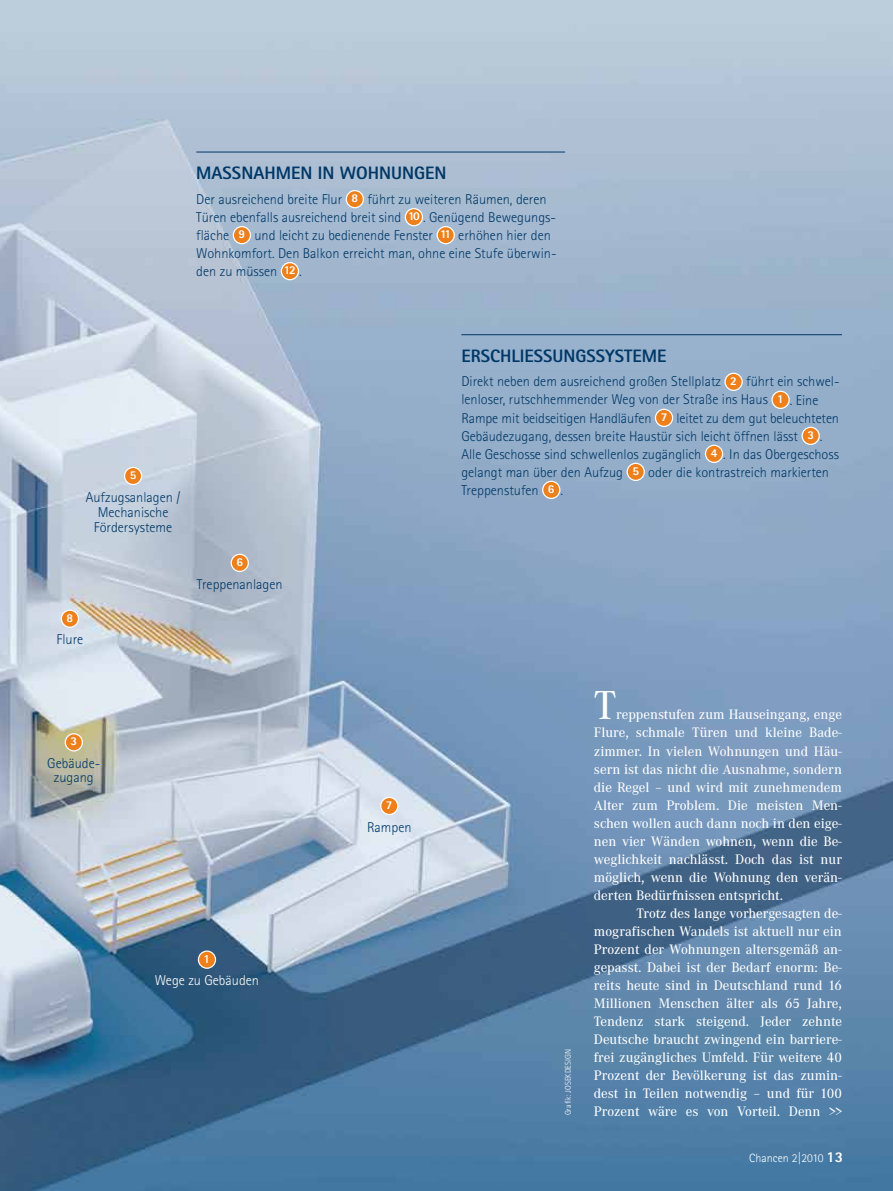
<style>
.page{position:relative;width:893px;height:1191px;background:#fff}
.page>*{position:absolute;margin:0;border:0;box-sizing:border-box;transform-origin:0 0}
.t1{font:500 42px "Corporate ATOT";color:#fff}
.t2{font:800 18px "Rotis Sans Serif Std";color:#003867}
.t3{font:500 14.25px/18px "Corporate ATOT";color:#fff;text-align:justify}
.t4{font:300 14.25px/18px "Rotis Sans Serif Std";color:#003867}
.t5{font:300 14.25px "Rotis Sans Serif Std";color:#fff}
.t6{font:300 12px "Rotis Sans Serif Std";color:#fff}
.t7{font:800 12px "Rotis Sans Serif Std";color:#fff}
.t8{font:300 8.25px "Rotis Sans Serif Std";color:#fff}
.s1{font-weight:800;font-size:12px;color:#fff}
.s2{font-weight:800;font-size:15px}
</style>
<div class="page">
<img style="left:0;top:0;width:893px;height:1191px">
<hr style="left:196px;top:152px;width:369px;height:1px;background:#003867">
<div style="left:346px;top:191px;width:17px;height:17px;background:#ee801c;border-radius:50%"></div>
<div style="left:346px;top:190px;width:18px;height:18px;border:1px solid #fff;border-radius:50%"></div>
<div style="left:405px;top:209px;width:17px;height:17px;background:#ee801c;border-radius:50%"></div>
<div style="left:405px;top:208px;width:18px;height:18px;border:1px solid #fff;border-radius:50%"></div>
<div style="left:233px;top:227px;width:17px;height:17px;background:#ee801c;border-radius:50%"></div>
<div style="left:233px;top:226px;width:18px;height:18px;border:1px solid #fff;border-radius:50%"></div>
<div style="left:437px;top:227px;width:17px;height:17px;background:#ee801c;border-radius:50%"></div>
<div style="left:437px;top:226px;width:18px;height:18px;border:1px solid #fff;border-radius:50%"></div>
<div style="left:281px;top:263px;width:17px;height:17px;background:#ee801c;border-radius:50%"></div>
<div style="left:281px;top:262px;width:18px;height:18px;border:1px solid #fff;border-radius:50%"></div>
<hr style="left:461px;top:334px;width:381px;height:1px;background:#003867">
<div style="left:725px;top:373px;width:17px;height:17px;background:#ee801c;border-radius:50%"></div>
<div style="left:724px;top:373px;width:19px;height:18px;border:1px solid #fff;border-radius:50%"></div>
<div style="left:772px;top:391px;width:17px;height:17px;background:#ee801c;border-radius:50%"></div>
<div style="left:771px;top:391px;width:19px;height:18px;border:1px solid #fff;border-radius:50%"></div>
<div style="left:655px;top:409px;width:18px;height:17px;background:#ee801c;border-radius:50%"></div>
<div style="left:655px;top:409px;width:18px;height:18px;border:1px solid #fff;border-radius:50%"></div>
<div style="left:802px;top:427px;width:17px;height:17px;background:#ee801c;border-radius:50%"></div>
<div style="left:801px;top:427px;width:19px;height:18px;border:1px solid #fff;border-radius:50%"></div>
<div style="left:705px;top:445px;width:18px;height:17px;background:#ee801c;border-radius:50%"></div>
<div style="left:705px;top:445px;width:18px;height:18px;border:1px solid #fff;border-radius:50%"></div>
<div style="left:627px;top:463px;width:17px;height:17px;background:#ee801c;border-radius:50%"></div>
<div style="left:627px;top:463px;width:18px;height:18px;border:1px solid #fff;border-radius:50%"></div>
<div style="left:543px;top:481px;width:17px;height:17px;background:#ee801c;border-radius:50%"></div>
<div style="left:542px;top:481px;width:18px;height:18px;border:1px solid #fff;border-radius:50%"></div>
<div style="left:125px;top:467px;width:17px;height:17px;background:#ee801c;border-radius:50%"></div>
<div style="left:124px;top:467px;width:18px;height:18px;border:1px solid #fff;border-radius:50%"></div>
<div style="left:231px;top:554px;width:17px;height:17px;background:#ee801c;border-radius:50%"></div>
<div style="left:231px;top:553px;width:18px;height:19px;border:1px solid #fff;border-radius:50%"></div>
<div style="left:61px;top:610px;width:17px;height:17px;background:#ee801c;border-radius:50%"></div>
<div style="left:61px;top:609px;width:18px;height:19px;border:1px solid #fff;border-radius:50%"></div>
<div style="left:65px;top:734px;width:17px;height:17px;background:#ee801c;border-radius:50%"></div>
<div style="left:65px;top:733px;width:18px;height:18px;border:1px solid #fff;border-radius:50%"></div>
<div style="left:381px;top:797px;width:17px;height:17px;background:#ee801c;border-radius:50%"></div>
<div style="left:380px;top:796px;width:18px;height:19px;border:1px solid #fff;border-radius:50%"></div>
<div style="left:198px;top:951px;width:18px;height:17px;background:#ee801c;border-radius:50%"></div>
<div style="left:198px;top:950px;width:18px;height:18px;border:1px solid #fff;border-radius:50%"></div>
<p class="t2" style="left:196px;top:162px;width:58px">MASSNAHMEN</p>
<p class="t2" style="left:318px;top:162px;width:35px">IN WOHNUNGEN</p>
<p class="t4" style="left:196px;top:190px;width:362px">Der ausreichend breite Flur <span class="s1">8</span> führt zu weiteren Räumen, deren Türen ebenfalls ausreichend breit sind <span class="s1">10</span> . Genügend Bewegungs&shy;fläche <span class="s1">9</span> und leicht zu bedienende Fenster <span class="s1">11</span> erhöhen hier den Wohnkomfort. Den Balkon erreicht man, ohne eine Stufe überwin&shy;den zu müssen <span class="s1">12</span> .</p>
<p class="t7" style="left:130px;top:467px;width:8px">5</p>
<p class="t4" style="left:86px;top:489px;width:96px;line-height:15px;text-align:center">Aufzugsanlagen /<br>Mechanische<br>Fördersysteme</p>
<p class="t7" style="left:67px;top:610px;width:8px">8</p>
<p class="t4" style="left:57px;top:630px;width:28px">Flure</p>
<p class="t7" style="left:236px;top:554px;width:8px">6</p>
<p class="t4" style="left:197px;top:575px;width:87px">Treppenanlagen</p>
<p class="t2" style="left:461px;top:344px;width:39px">ERSCHLIE</p>
<p class="t2" style="left:534px;top:344px;width:31px">SSUNG</p>
<p class="t2" style="left:586px;top:344px;width:50px">SSYSTEME</p>
<p class="t4" style="left:461px;top:373px;width:380px">Direkt neben dem ausreichend großen Stellplatz <span class="s1">2</span> führt ein schwel&shy;lenloser, rutschhemmender Weg von der Straße ins Haus <span class="s1">1</span> . Eine Rampe mit beidseitigen Handläufen <span class="s1">7</span> leitet zu dem gut beleuchteten Gebäudezugang, dessen breite Haustür sich leicht öffnen lässt <span class="s1">3</span> .<br>Alle Geschosse sind schwellenlos zugänglich <span class="s1">4</span> . I n das Obergeschoss gelangt man über den Aufzug <span class="s1">5</span> oder die kontrastreich markierten Treppenstufen <span class="s1">6</span> .</p>
<p class="t7" style="left:71px;top:733px;width:8px">3</p>
<p class="t4" style="left:47px;top:756px;width:55px;line-height:13.5px;text-align:center">Gebäude&shy;zugang</p>
<p class="t7" style="left:204px;top:951px;width:8px">1</p>
<p class="t5" style="left:155px;top:972px;width:106px">Wege zu Gebäuden</p>
<p class="t7" style="left:386px;top:797px;width:8px">7</p>
<p class="t4" style="left:367px;top:818px;width:46px">Rampen</p>
<p class="t8" style="left:563px;top:1115px;width:66px;rotate:-90deg">Grafik: JOSEKDESIGN</p>
<h1 class="t1" style="left:594px;top:682px;width:24px">T</h1>
<p class="t3" style="left:594px;top:706px;width:250px;text-indent:22px">reppenstufen zum Hauseingang, enge Flure, schmale Türen und kleine Bade&shy;zimmer. In vielen Wohnungen und Häu&shy;sern ist das nicht die Ausnahme, sondern die Regel – und wird mit zunehmendem Alter zum Problem. Die meisten Men&shy;schen wollen auch dann noch in den eige&shy;nen vier Wänden wohnen, wenn die Be&shy;weglichkeit nachlässt. Doch das ist nur möglich, wenn die Wohnung den verän&shy;derten Bedürfnissen entspricht.</p>
<p class="t3" style="left:594px;top:904px;width:250px;text-indent:43px">Trotz des lange vorhergesagten de&shy;mografischen Wandels ist aktuell nur ein Prozent der Wohnungen altersgemäß an&shy;gepasst. Dabei ist der Bedarf enorm: Be&shy;reits heute sind in Deutschland rund 16<br>Millionen Menschen älter als 65 Jahre, Tendenz stark steigend. Jeder zehnte Deutsche braucht zwingend ein barriere&shy;frei zugängliches Umfeld. Für weitere 40<br>Prozent der Bevölkerung ist das zumin&shy;dest in Teilen notwendig – und für 100<br>Prozent wäre es von Vorteil. Denn &gt;&gt;</p>
<p class="t6" style="left:749px;top:1151px;width:95px">Chancen 2|2010 <span class="s2">13</span></p>
</div>
